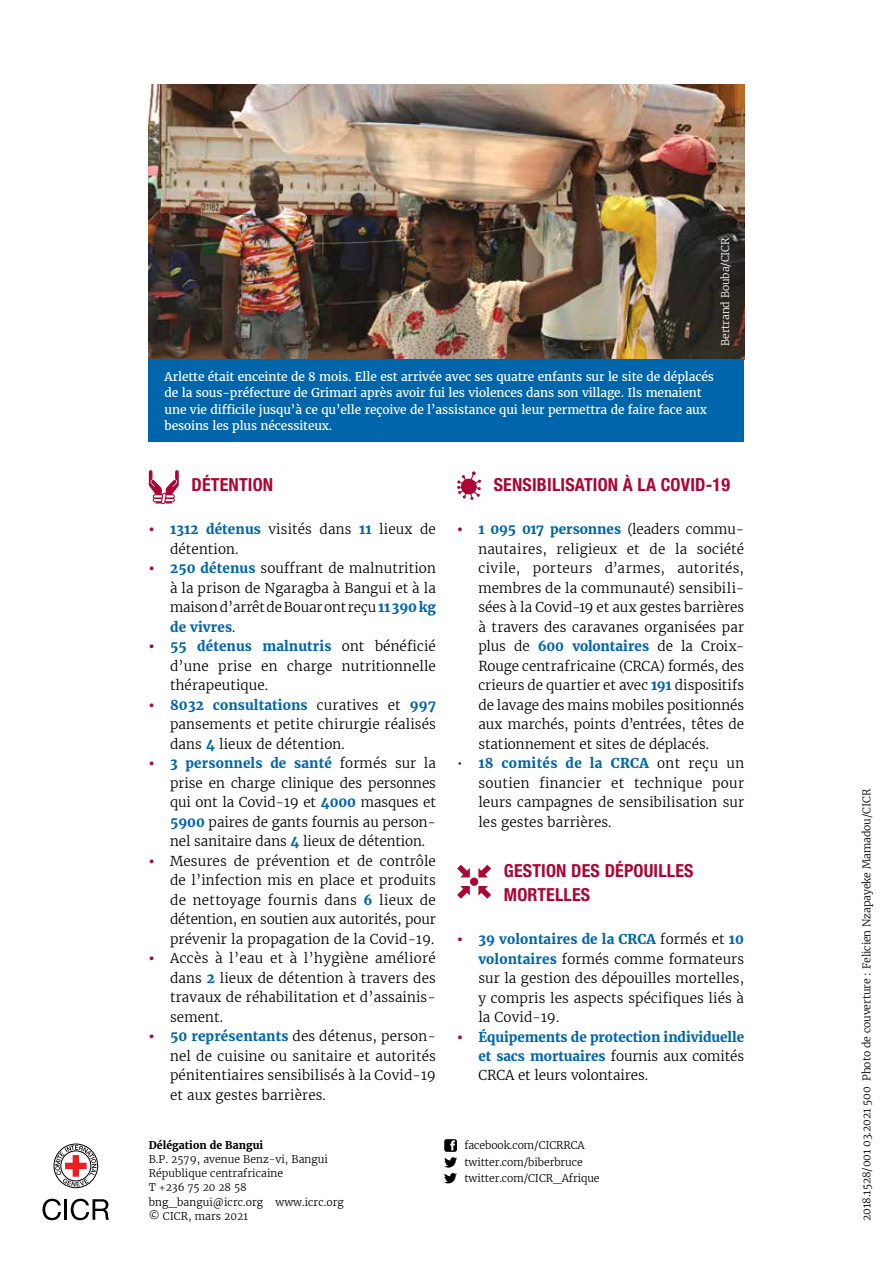
<style>
.page{position:relative;width:893px;height:1263px;background:#fff}
.page>*{position:absolute;margin:0;border:0;box-sizing:border-box;transform-origin:0 0}
.t1{font:700 condensed 18px/24px "Helvetica Neue";letter-spacing:.01em;color:#ab0635}
.t2{font:300 13.5px/19.5px "Merriweather";letter-spacing:.01em;color:#000;text-align:justify}
.t3{font:700 13.5px/19.5px "Merriweather";letter-spacing:-.005em;color:#0066ab;text-align:justify}
.t4{font:12px/16.5px "Merriweather";letter-spacing:-.01em;color:#fff}
.t5{font:300 10.5px/14.2px "Merriweather";letter-spacing:-.005em;color:#000}
.t6{font:700 10.5px "Merriweather";letter-spacing:.005em;color:#000}
.t7{font:300 10.5px "Merriweather";letter-spacing:-.01em;color:#fff}
.s1{font-weight:900;color:#ab0635}
.s2{font-weight:700;color:#0066ab}
.s3{font-weight:300;color:#000}
</style>
<div class="page">
<svg style="left:53px;top:1143px;width:45px;height:45px"></svg>
<svg style="left:43px;top:1199px;width:18px;height:21px"></svg>
<hr style="left:64px;top:1199px;width:3px;height:21px;background:#000">
<svg style="left:71px;top:1199px;width:38px;height:21px"></svg>
<svg style="left:149px;top:470px;width:30px;height:34px"></svg>
<svg style="left:457px;top:865px;width:34px;height:34px"></svg>
<div style="left:470px;top:877px;width:8px;height:9px;background:#ab0635;border-radius:50%"></div>
<img style="left:149px;top:85px;width:595px;height:275px">
<div style="left:149px;top:360px;width:595px;height:82px;background:#0066ab"></div>
<svg style="left:457px;top:471px;width:24px;height:29px"></svg>
<svg style="left:444px;top:1173px;width:13px;height:10px"></svg>
<svg style="left:444px;top:1139px;width:13px;height:28px"></svg>
<p class="t7" style="left:719px;top:346px;width:110px;rotate:-90deg">Bertrand Bouba/CICR</p>
<p class="t4" style="left:165px;top:368px;width:551px">Arlette était enceinte de 8 mois. Elle est arrivée avec ses quatre enfants sur le site de déplacés de la sous-préfecture de Grimari après avoir fui les violences dans son village. Ils menaient une vie difficile jusqu’à ce qu’elle reçoive de l’assistance qui leur permettra de faire face aux besoins les plus nécessiteux.</p>
<h1 class="t1" style="left:192px;top:472px;width:83px">DÉTENTION</h1>
<p class="t2" style="left:170px;top:520px;width:267px;text-indent:-21px"><span class="s1">•</span> <span class="s2">1312 détenus</span> visités dans <span class="s2">11</span> lieux de détention.</p>
<p class="t2" style="left:170px;top:559px;width:267px;text-indent:-21px"><span class="s1">•</span> <span class="s2">250 détenus</span> souffrant de malnutrition à la prison de Ngaragba à Bangui et à la maison d’arrêt de Bouar ont reçu <span class="s2">11 390 kg de vivres</span>.</p>
<p class="t2" style="left:170px;top:637px;width:267px;text-indent:-21px"><span class="s1">•</span> <span class="s2">55 détenus malnutris</span> ont bénéficié d’une prise en charge nutritionnelle thérapeutique.</p>
<p class="t2" style="left:170px;top:695px;width:267px;text-indent:-21px"><span class="s1">•</span> <span class="s2">8032 consultations</span> curatives et <span class="s2">997 </span>pansements et petite chirurgie réalisés dans <span class="s2">4</span> lieux de détention.</p>
<p class="t2" style="left:170px;top:754px;width:267px;text-indent:-21px"><span class="s1">•</span> <span class="s2">3 personnels de santé</span> formés sur la prise en charge clinique des personnes qui ont la Covid-19 et <span class="s2">4000</span> masques et <span class="s2">5900</span> paires de gants fournis au person&shy;nel sanitaire dans <span class="s2">4</span> lieux de détention.</p>
<p class="t2" style="left:170px;top:851px;width:267px;text-indent:-21px"><span class="s1">•</span> Mesures de prévention et de contrôle de l’infection mis en place et produits de nettoyage fournis dans <span class="s2">6</span> lieux de détention, en soutien aux autorités, pour prévenir la propagation de la Covid-19.</p>
<p class="t2" style="left:170px;top:949px;width:267px;text-indent:-21px"><span class="s1">•</span> Accès à l’eau et à l’hygiène amélioré dans <span class="s2">2</span> lieux de détention à travers des travaux de réhabilitation et d’assainis&shy;sement.</p>
<p class="t2" style="left:170px;top:1027px;width:267px;text-indent:-21px"><span class="s1">•</span> <span class="s2">50 représentants</span> des détenus, person&shy;nel de cuisine ou sanitaire et autorités pénitentiaires sensibilisés à la Covid-19 et aux gestes barrières.</p>
<p class="t6" style="left:149px;top:1138px;width:116px">Délégation de Bangui</p>
<p class="t5" style="left:149px;top:1152px;width:196px">B.P. 2579, avenue Benz-vi, Bangui<br>République centrafricaine<br>T +236 75 20 28 58 bng_bangui@icrc.org www.icrc.org © CICR, mars 2021</p>
<h1 class="t1" style="left:494px;top:472px;width:238px">SENSIBILISATION À LA COVID-19</h1>
<p class="t2" style="left:478px;top:520px;width:267px;text-indent:-21px"><span class="s1">•</span> <span class="s2">1 095 017 personnes</span> (leaders commu&shy;nautaires, religieux et de la société civile, porteurs d’armes, autorités, membres de la communauté) sensibili&shy;sées à la Covid-19 et aux gestes barrières à travers des caravanes organisées par plus de <span class="s2">600 volontaires</span> de la Croix-Rouge centrafricaine (CRCA) formés, des crieurs de quartier et avec <span class="s2">191</span> dispositifs de lavage des mains mobiles positionnés aux marchés, points d’entrées, têtes de stationnement et sites de déplacés.</p>
<p class="t2" style="left:478px;top:754px;width:267px;text-indent:-21px">• <span class="s2">18 comités de la CRCA</span> ont reçu un soutien financier et technique pour leurs campagnes de sensibilisation sur les gestes barrières.</p>
<h1 class="t1" style="left:504px;top:858px;width:191px">GESTION DES DÉPOUILLES<br>MORTELLES</h1>
<p class="t2" style="left:478px;top:929px;width:267px;text-indent:-21px"><span class="s1">•</span> <span class="s2">39 volontaires de la CRCA</span> formés et <span class="s2">10 volontaires</span> formés comme formateurs sur la gestion des dépouilles mortelles, y compris les aspects spécifiques liés à la Covid-19.</p>
<p class="t3" style="left:478px;top:1026px;width:267px;text-indent:-21px"><span class="s1">•</span> Équipements de protection individuelle et sacs mortuaires <span class="s3">fournis aux comités CRCA et leurs volontaires.</span></p>
<p class="t5" style="left:464px;top:1137px;width:137px;line-height:16.5px">facebook.com/CICRRCA twitter.com/biberbruce twitter.com/CICR_Afrique</p>
<p class="t5" style="left:860px;top:1221px;width:433px;rotate:-90deg">2018.1528/001 03.2021 500 Photo de couverture : Felicien Nzapayeke Mamadou/CICR</p>
</div>
